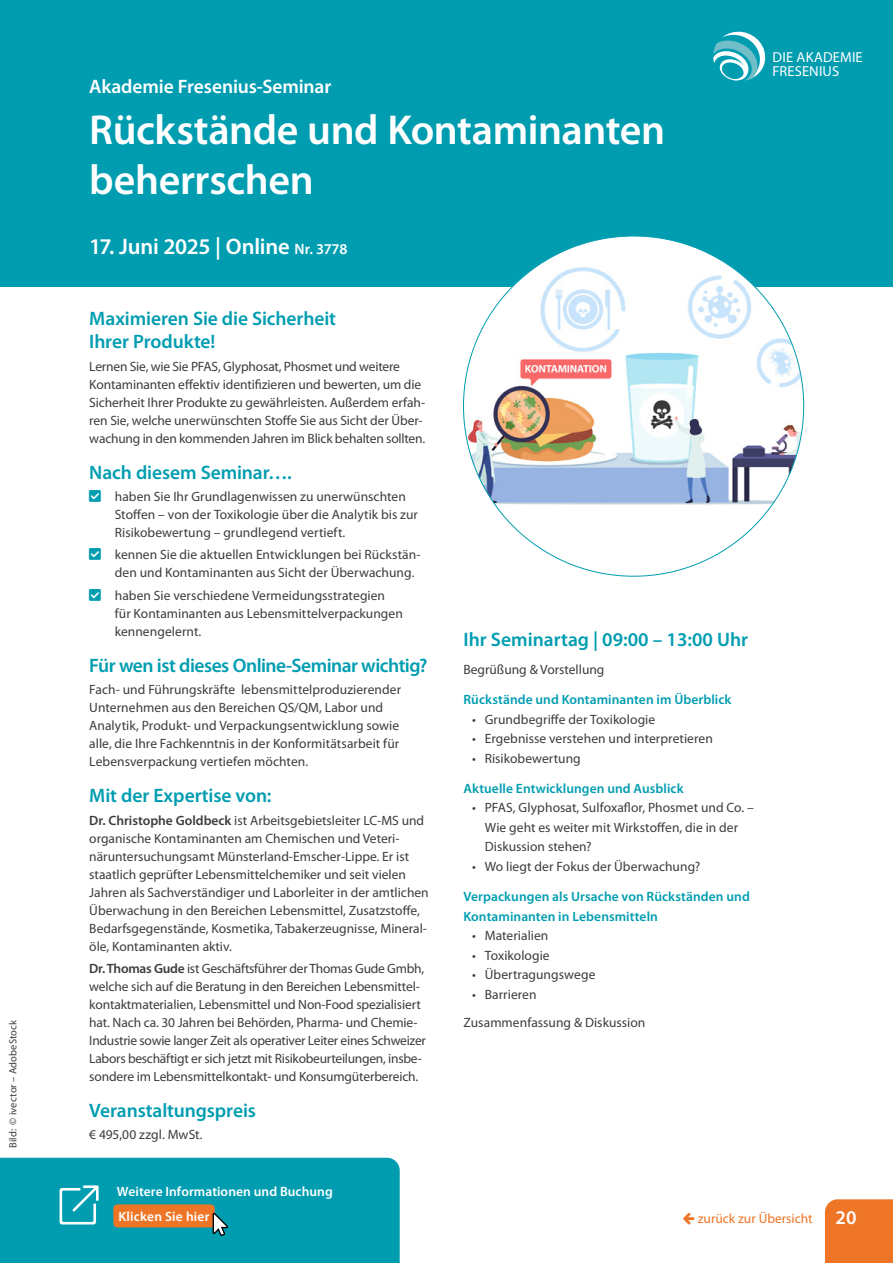
<style>
.page{position:relative;width:893px;height:1263px;background:#fff}
.page>*{position:absolute;margin:0;border:0;box-sizing:border-box;transform-origin:0 0}
.Seminartitel{font:600 42px/50.4px "Myriad Pro";letter-spacing:-.01em;color:#fff}
.t1{font:600 22.5px "Myriad Pro";letter-spacing:-.01em;color:#fff}
.t2{font:600 19.5px/23.4px "Myriad Pro";letter-spacing:-.005em;color:#009db1}
.t3{font:600 19.5px "Myriad Pro";letter-spacing:-.025em;color:#009db1}
.t4{font:600 19.5px "Myriad Pro";letter-spacing:-.005em;color:#fff}
.t5{font:14.55px/14.5px "Myriad Pro";letter-spacing:.01em;color:#fff}
.t6{font:13.5px/18px "Myriad Pro";color:#3c3c3b}
.t7{font:600 13.5px/19.5px "Myriad Pro";letter-spacing:.005em;color:#009db1}
.t8{font:600 13.5px/25.5px "Myriad Pro";letter-spacing:.005em;color:#fff}
.t9{font:13.5px "Myriad Pro";color:#ee7526}
.t10{font:10.5px "Myriad Pro";letter-spacing:.015em;color:#3c3c3b}
.s1{font-size:15px}
.s2{font-weight:600}
.s3{font-weight:600;font-size:19.5px;color:#fff}
</style>
<div class="page">
<div style="left:0;top:0;width:893px;height:287px;background:#009db1"></div>
<svg style="left:713px;top:32px;width:53px;height:49px"></svg>
<div style="left:463px;top:236px;width:341px;height:340px;background:#fff;border-radius:50%"></div>
<img style="left:463px;top:260px;width:341px;height:255px">
<div style="left:825px;top:1199px;width:68px;height:64px;background:#ee7526"></div>
<svg style="left:0;top:1158px;width:400px;height:105px;background:#119caa"></svg>
<p class="t10" style="left:6px;top:1148px;width:130px;rotate:-90deg">Bild: © ivector – AdobeStock</p>
<p class="t4" style="left:89px;top:74px;width:244px">Akademie Fresenius-Seminar</p>
<p class="Seminartitel" style="left:89px;top:103px;width:577px">Rückstände und Kontaminanten beherrschen</p>
<p class="t1" style="left:89px;top:232px;width:260px">17. Juni 2025 | Online <span class="s1">Nr. 3778</span></p>
<p class="t5" style="left:773px;top:49px;width:92px">DIE AKADEMIE<br>FRESENIUS</p>
<p class="t2" style="left:89px;top:306px;width:248px">Maximieren Sie die Sicherheit<br>Ihrer Produkte!</p>
<p class="t6" style="left:89px;top:357px;width:337px">Lernen Sie, wie Sie PFAS, Glyphosat, Phosmet und weitere Kontaminanten effektiv identifizieren und bewerten, um die Sicherheit Ihrer Produkte zu gewährleisten. Außerdem erfah&shy;ren Sie, welche unerwünschten Stoffe Sie aus Sicht der Über&shy;wachung in den kommenden Jahren im Blick behalten sollten.</p>
<p class="t2" style="left:89px;top:460px;width:204px">Nach diesem Seminar….</p>
<p class="t6" style="left:115px;top:487px;width:305px">haben Sie Ihr Grundlagenwissen zu unerwünschten<br>Stoffen – von der Toxikologie über die Analytik bis zur<br>Risikobewertung – grundlegend vertieft.</p>
<p class="t6" style="left:115px;top:546px;width:307px">kennen Sie die aktuellen Entwicklungen bei Rückstän&shy;den und Kontaminanten aus Sicht der Überwachung.</p>
<p class="t6" style="left:115px;top:586px;width:290px">haben Sie verschiedene Vermeidungsstrategien für Kontaminanten aus Lebensmittelverpackungen kennengelernt.</p>
<p class="t3" style="left:89px;top:653px;width:340px">Für wen ist dieses Online-Seminar wichtig?</p>
<p class="t6" style="left:89px;top:680px;width:313px">Fach- und Führungskräfte lebensmittelproduzierender Unternehmen aus den Bereichen QS/QM, Labor und Analytik, Produkt- und Verpackungsentwicklung sowie alle, die Ihre Fachkenntnis in der Konformitätsarbeit für Lebensverpackung vertiefen möchten.</p>
<p class="t2" style="left:89px;top:783px;width:184px">Mit der Expertise von:</p>
<p class="t6" style="left:89px;top:811px;width:341px"><span class="s2">Dr. Christophe Goldbeck</span> ist Arbeitsgebietsleiter LC-MS und organische Kontaminanten am Chemischen und Veteri&shy;näruntersuchungsamt Münsterland-Emscher-Lippe. Er ist staatlich geprüfter Lebensmittelchemiker und seit vielen Jahren als Sachverständiger und Laborleiter in der amtlichen Überwachung in den Bereichen Lebensmittel, Zusatzstoffe, Bedarfsgegenstände, Kosmetika, Tabakerzeugnisse, Mineral&shy;öle, Kontaminanten aktiv.</p>
<p class="t6" style="left:89px;top:959px;width:338px"><span class="s2">Dr. Thomas Gude</span> ist Geschäftsführer der Thomas Gude Gmbh, welche sich auf die Beratung in den Bereichen Lebensmittel&shy;kontaktmaterialien, Lebensmittel und Non-Food spezialisiert hat. Nach ca. 30 Jahren bei Behörden, Pharma- und Chemie-Industrie sowie langer Zeit als operativer Leiter eines Schweizer Labors beschäftigt er sich jetzt mit Risikobeurteilungen, insbe&shy;sondere im Lebensmittelkontakt- und Konsumgüterbereich.</p>
<p class="t2" style="left:89px;top:1098px;width:168px">Veranstaltungspreis</p>
<p class="t6" style="left:89px;top:1125px;width:115px">€ 495,00 zzgl. MwSt.</p>
<p class="t2" style="left:463px;top:627px;width:286px">Ihr Seminartag | 09:00 – 13:00 Uhr</p>
<p class="t6" style="left:463px;top:660px;width:142px">Begrüßung &amp; Vorstellung</p>
<p class="t7" style="left:463px;top:690px;width:269px">Rückstände und Kontaminanten im Überblick</p>
<p class="t6" style="left:472px;top:710px;width:185px">• Grundbegriffe der Toxikologie</p>
<p class="t6" style="left:472px;top:729px;width:242px">• Ergebnisse verstehen und interpretieren</p>
<p class="t6" style="left:472px;top:749px;width:110px">• Risikobewertung</p>
<p class="t7" style="left:463px;top:778px;width:222px">Aktuelle Entwicklungen und Ausblick</p>
<p class="t6" style="left:485px;top:798px;width:271px;line-height:19.5px;text-indent:-13px">• PFAS, Glyphosat, Sulfoxaflor, Phosmet und Co. –<br>Wie geht es weiter mit Wirkstoffen, die in der<br>Diskussion stehen?</p>
<p class="t6" style="left:472px;top:857px;width:230px">• Wo liegt der Fokus der Überwachung?</p>
<p class="t7" style="left:463px;top:886px;width:288px">Verpackungen als Ursache von Rückständen und<br>Kontaminanten in Lebensmitteln</p>
<p class="t6" style="left:472px;top:926px;width:78px">• Materialien</p>
<p class="t6" style="left:472px;top:946px;width:79px">• Toxikologie</p>
<p class="t6" style="left:472px;top:965px;width:125px">• Übertragungswege</p>
<p class="t6" style="left:472px;top:985px;width:66px">• Barrieren</p>
<p class="t6" style="left:463px;top:1013px;width:183px">Zusammenfassung &amp; Diskussion</p>
<p class="t8" style="left:117px;top:1178px;width:217px">Weitere Informationen und Buchung<br>Klicken Sie hier</p>
<p class="t9" style="left:698px;top:1210px;width:160px">zurück zur Übersicht <span class="s3">20</span></p>
</div>
